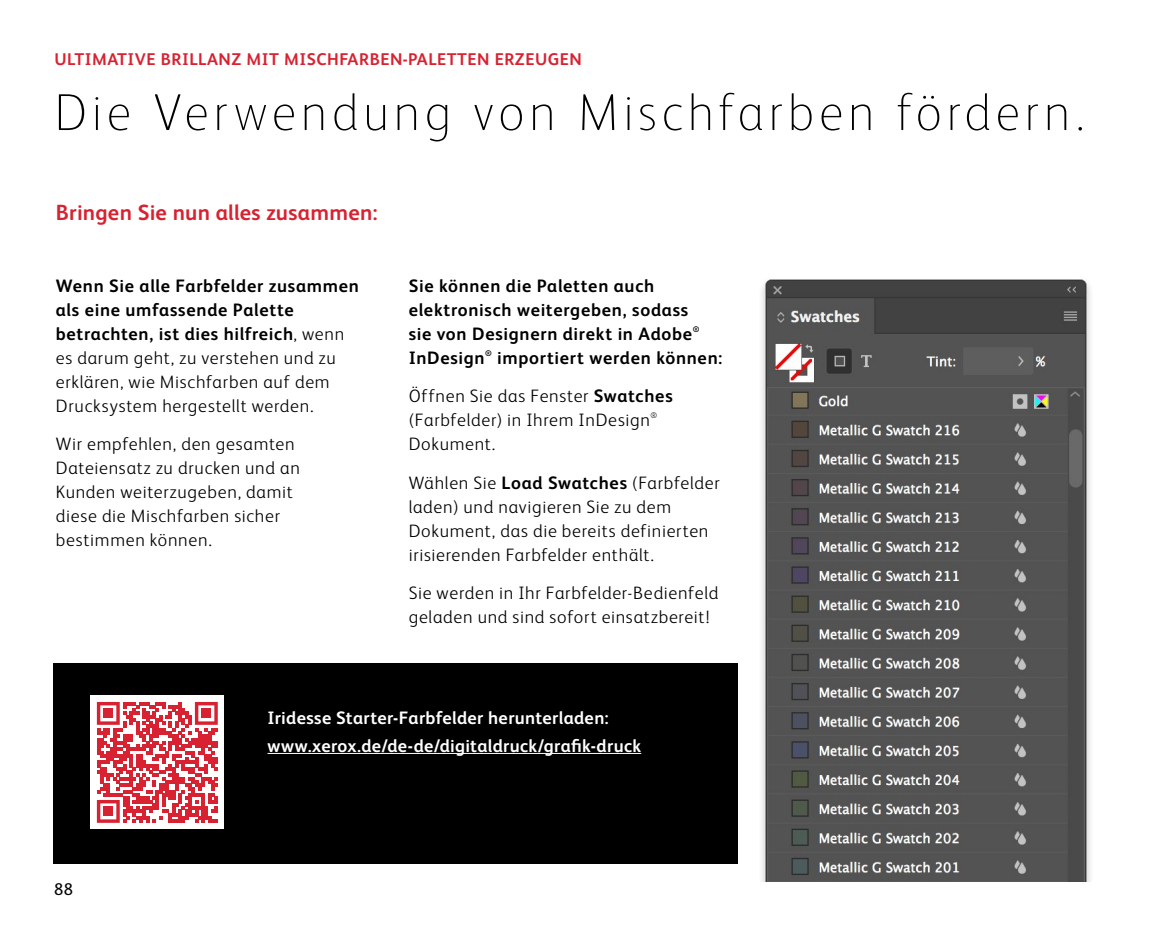
<style>
.page{position:relative;width:1172px;height:936px;background:#fff}
.page>*{position:absolute;margin:0;border:0;box-sizing:border-box;transform-origin:0 0}
.t1{font:100 52px "Xerox Sans";letter-spacing:.09em;color:#000}
.t2{font:700 22px "Xerox Sans";letter-spacing:.01em;color:#d82231}
.t3{font:300 18px/24px "Xerox Sans";letter-spacing:.04em;color:#000}
.t4{font:700 18px/24px "Xerox Sans";letter-spacing:.04em;color:#000}
.t5{font:700 18px/28px "Xerox Sans";letter-spacing:.02em;color:#fff}
.t6{font:700 17px "Xerox Sans";letter-spacing:.03em;color:#d82231}
.t7{font:17px "Xerox Sans";color:#000}
.s1{font-weight:700}
</style>
<div class="page">
<div style="left:53px;top:664px;width:684px;height:200px;background:#000"></div>
<img style="left:761px;top:279px;width:330px;height:603px">
<hr style="left:267px;top:753px;width:374px;height:1px;background:#fff">
<div style="left:90px;top:695px;width:134px;height:134px;background:#fff"></div>
<svg style="left:97px;top:702px;width:121px;height:121px"></svg>
<div style="left:103px;top:708px;width:10px;height:10px;background:#d82231"></div>
<div style="left:201px;top:708px;width:10px;height:10px;background:#d82231"></div>
<div style="left:103px;top:807px;width:10px;height:9px;background:#d82231"></div>
<p class="t6" style="left:54px;top:48px;width:529px">ULTIMATIVE BRILLANZ MIT MISCHFARBEN-PALETTEN ERZEUGEN</p>
<h1 class="t1" style="left:54px;top:78px;width:1032px">Die Verwendung von Mischfarben fördern.</h1>
<p class="t2" style="left:56px;top:198px;width:323px">Bringen Sie nun alles zusammen:</p>
<p class="t3" style="left:56px;top:273px;width:305px"><span class="s1">Wenn Sie alle Farbfelder zusammen als eine umfassende Palette betrachten, ist dies hilfreich</span>, wenn es darum geht, zu verstehen und zu erklären, wie Mischfarben auf dem Drucksystem hergestellt werden.</p>
<p class="t3" style="left:56px;top:431px;width:246px">Wir empfehlen, den gesamten<br>Dateiensatz zu drucken und an<br>Kunden weiterzugeben, damit diese die Mischfarben sicher bestimmen können.</p>
<p class="t4" style="left:409px;top:273px;width:315px">Sie können die Paletten auch elektronisch weitergeben, sodass<br>sie von Designern direkt in Adobe<sup>® </sup>InDesign<sup>®</sup> importiert werden können:</p>
<p class="t3" style="left:409px;top:383px;width:265px">Öffnen Sie das Fenster <span class="s1">Swatches </span>(Farbfelder) in Ihrem InDesign<sup>®<br></sup>Dokument.</p>
<p class="t3" style="left:409px;top:470px;width:313px">Wählen Sie <span class="s1">Load Swatches</span> (Farbfelder laden) und navigieren Sie zu dem Dokument, das die bereits definierten irisierenden Farbfelder enthält.</p>
<p class="t3" style="left:409px;top:580px;width:311px">Sie werden in Ihr Farbfelder-Bedienfeld geladen und sind sofort einsatzbereit!</p>
<p class="t7" style="left:54px;top:878px;width:21px">88</p>
<p class="t5" style="left:267px;top:703px;width:375px">Iridesse Starter-Farbfelder herunterladen: www.xerox.de/de-de/digitaldruck/grafik-druck</p>
</div>
